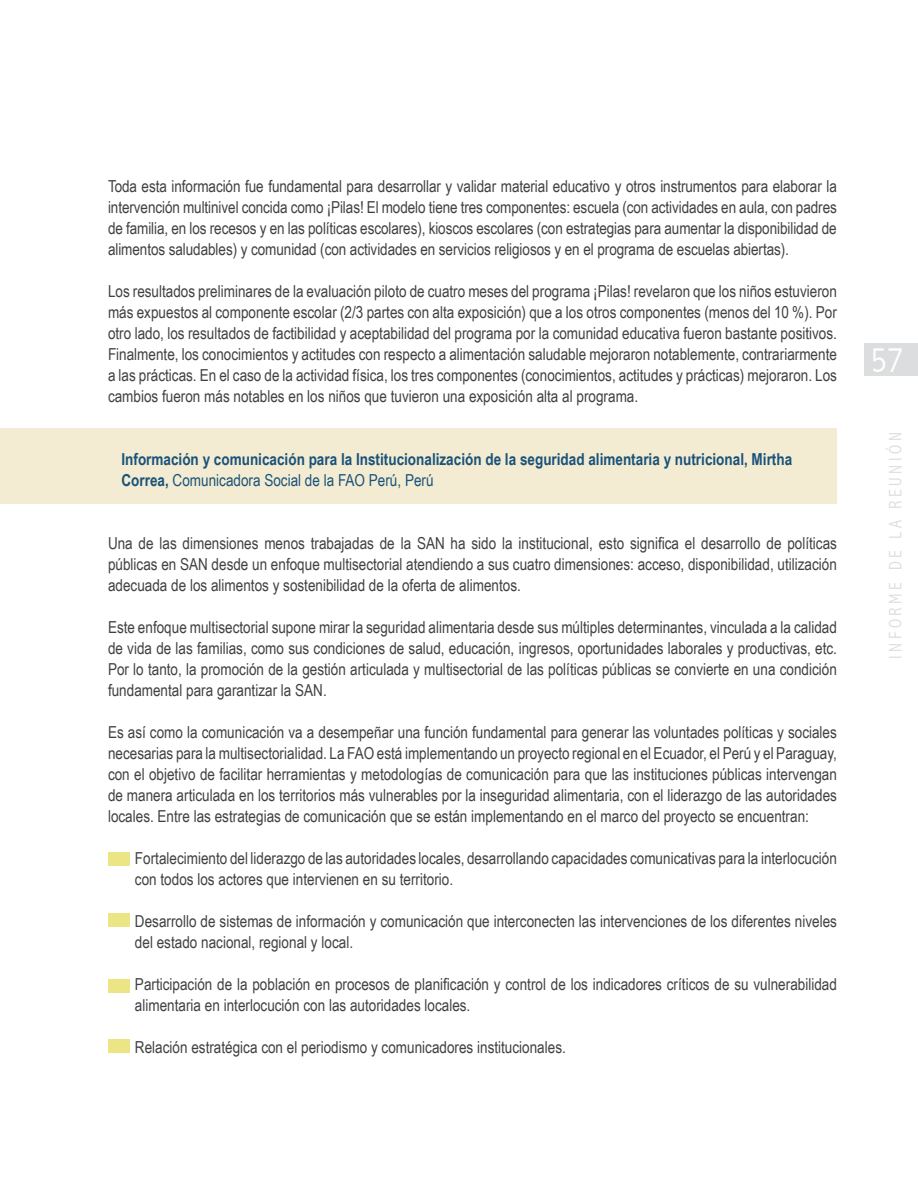
<style>
.page{position:relative;width:918px;height:1188px;background:#fff}
.page>*{position:absolute;margin:0;border:0;box-sizing:border-box;transform-origin:0 0}
.t1{font:300 condensed 36px "Abadi";color:#fff}
.t2{font:300 condensed 18px "Abadi";letter-spacing:.2em;color:#dcddde}
.t3{font:16.5px/21px "Arial Narrow";color:#414042;text-align:justify}
.t4{font:700 16.5px/21px "Arial Narrow";color:#1a527a}
.s1{font-weight:400}
</style>
<div class="page">
<div style="left:864px;top:343px;width:54px;height:33px;background:#dcddde"></div>
<div style="left:0;top:429px;width:837px;height:75px;background:#f3ecd2"></div>
<div style="left:108px;top:852px;width:21px;height:14px;background:#ebe585"></div>
<div style="left:108px;top:914px;width:21px;height:13px;background:#ebe585"></div>
<div style="left:108px;top:979px;width:21px;height:13px;background:#ebe585"></div>
<div style="left:108px;top:1039px;width:21px;height:14px;background:#ebe585"></div>
<p class="t3" style="left:108px;top:176px;width:730px">Toda esta información fue fundamental para desarrollar y validar material educativo y otros instrumentos para elaborar la intervención multinivel concida como ¡Pilas! El modelo tiene tres componentes: escuela (con actividades en aula, con padres de familia, en los recesos y en las políticas escolares), kioscos escolares (con estrategias para aumentar la disponibilidad de alimentos saludables) y comunidad (con actividades en servicios religiosos y en el programa de escuelas abiertas).</p>
<p class="t3" style="left:108px;top:281px;width:731px">Los resultados preliminares de la evaluación piloto de cuatro meses del programa ¡Pilas! revelaron que los niños estuvieron más expuestos al componente escolar (2/3 partes con alta exposición) que a los otros componentes (menos del 10 %). Por otro lado, los resultados de factibilidad y aceptabilidad del programa por la comunidad educativa fueron bastante positivos.<br>Finalmente, los conocimientos y actitudes con respecto a alimentación saludable mejoraron notablemente, contrariarmente a las prácticas. En el caso de la actividad física, los tres componentes (conocimientos, actitudes y prácticas) mejoraron. Los cambios fueron más notables en los niños que tuvieron una exposición alta al programa.</p>
<p class="t4" style="left:121px;top:449px;width:672px">Información y comunicación para la Institucionalización de la seguridad alimentaria y nutricional, Mirtha<br>Correa, <span class="s1">Comunicadora Social de la FAO Perú, Perú</span></p>
<p class="t3" style="left:108px;top:533px;width:730px">Una de las dimensiones menos trabajadas de la SAN ha sido la institucional, esto significa el desarrollo de políticas públicas en SAN desde un enfoque multisectorial atendiendo a sus cuatro dimensiones: acceso, disponibilidad, utilización adecuada de los alimentos y sostenibilidad de la oferta de alimentos.</p>
<p class="t3" style="left:108px;top:617px;width:730px">Este enfoque multisectorial supone mirar la seguridad alimentaria desde sus múltiples determinantes, vinculada a la calidad de vida de las familias, como sus condiciones de salud, educación, ingresos, oportunidades laborales y productivas, etc.<br>Por lo tanto, la promoción de la gestión articulada y multisectorial de las políticas públicas se convierte en una condición fundamental para garantizar la SAN.</p>
<p class="t3" style="left:108px;top:722px;width:731px">Es así como la comunicación va a desempeñar una función fundamental para generar las voluntades políticas y sociales necesarias para la multisectorialidad. La FAO está implementando un proyecto regional en el Ecuador, el Perú y el Paraguay, con el objetivo de facilitar herramientas y metodologías de comunicación para que las instituciones públicas intervengan de manera articulada en los territorios más vulnerables por la inseguridad alimentaria, con el liderazgo de las autoridades locales. Entre las estrategias de comunicación que se están implementando en el marco del proyecto se encuentran:</p>
<p class="t3" style="left:135px;top:848px;width:703px">Fortalecimiento del liderazgo de las autoridades locales, desarrollando capacidades comunicativas para la interlocución con todos los actores que intervienen en su territorio.</p>
<p class="t3" style="left:135px;top:911px;width:703px">Desarrollo de sistemas de información y comunicación que interconecten las intervenciones de los diferentes niveles del estado nacional, regional y local.</p>
<p class="t3" style="left:135px;top:974px;width:703px">Participación de la población en procesos de planificación y control de los indicadores críticos de su vulnerabilidad alimentaria en interlocución con las autoridades locales.</p>
<p class="t3" style="left:135px;top:1037px;width:432px">Relación estratégica con el periodismo y comunicadores institucionales.</p>
<h1 class="t1" style="left:870px;top:339px;width:34px">57</h1>
<p class="t2" style="left:885px;top:659px;width:229px;rotate:-90deg">INFORME DE LA REUNIÓN</p>
</div>
